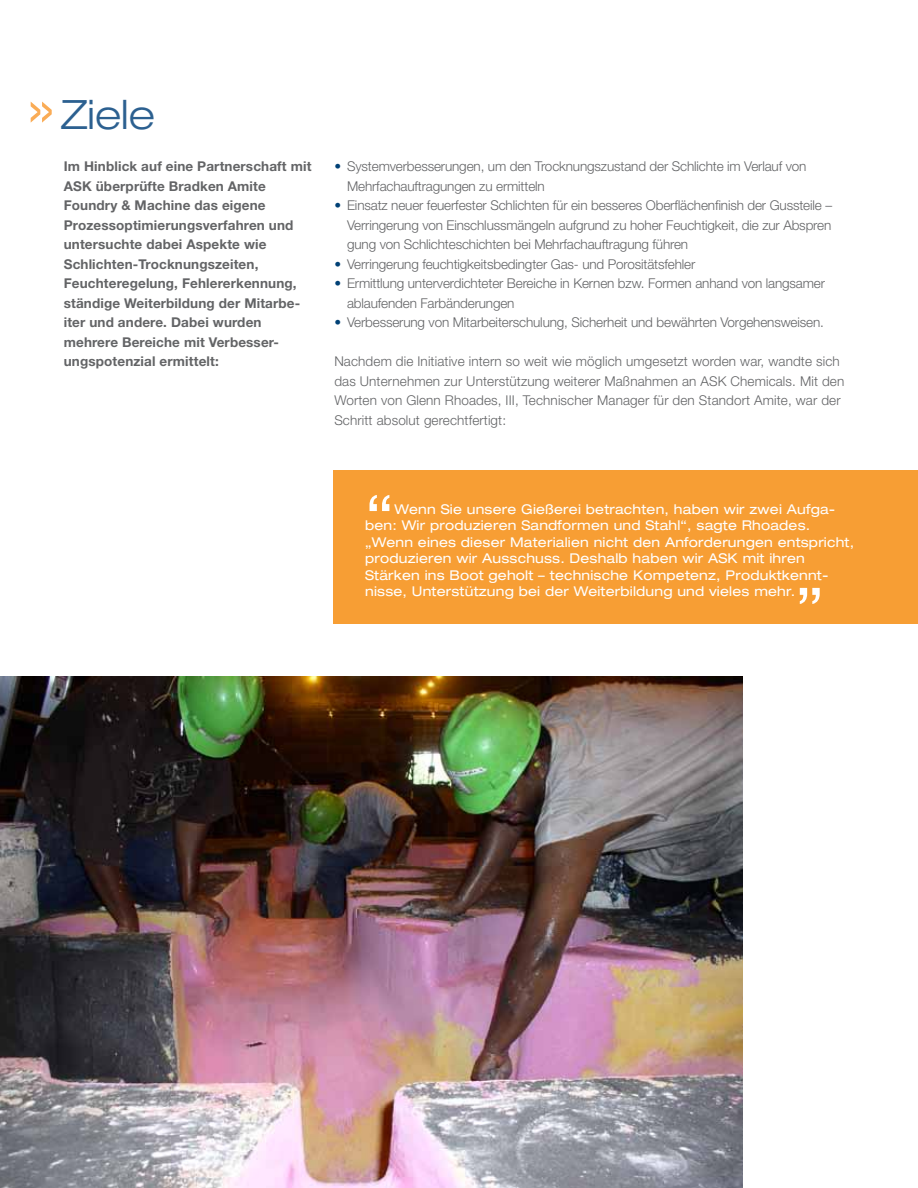
<style>
.page{position:relative;width:918px;height:1188px;background:#fff}
.page>*{position:absolute;margin:0;border:0;box-sizing:border-box;transform-origin:0 0}
.t1{font:expanded 60px "Helvetica Neue LT Pro";color:#fff}
.t2{font:300 expanded 40.5px "Helvetica Neue LT Pro";color:#2c6090}
.t3{font:300 13.5px/19.5px "Helvetica Neue LT Pro";letter-spacing:-.01em;color:#636466}
.t4{font:expanded 13.5px/16.5px "Helvetica Neue LT Pro";letter-spacing:.015em;color:#fff}
.t5{font:700 13.5px/19.5px "Helvetica Neue LT Pro";letter-spacing:.01em;color:#636466}
.t6{font:300 13.5px/19.5px "Helvetica Neue LT Pro";letter-spacing:.01em;color:#636466}
.s1{font-size:61.5px;color:#faac56}
.s2{color:#004176}
</style>
<div class="page">
<img style="left:0;top:676px;width:742px;height:512px">
<div style="left:333px;top:471px;width:585px;height:153px;background:#f79e34"></div>
<h2 class="t2" style="left:26px;top:90px;width:131px"><span class="s1">»</span>Ziele</h2>
<p class="t5" style="left:64px;top:156px;width:249px">Im Hinblick auf eine Partnerschaft mit<br>ASK überprüfte Bradken Amite<br>Foundry &amp; Machine das eigene<br>Prozessoptimierungsverfahren und untersuchte dabei Aspekte wie<br>Schlichten-Trocknungszeiten,<br>Feuchteregelung, Fehlererkennung, ständige Weiterbildung der Mitarbe&shy;iter und andere. Dabei wurden mehrere Bereiche mit Verbesser&shy;ungspotenzial ermittelt:</p>
<p class="t3" style="left:347px;top:156px;width:461px;text-indent:-13px"><span class="s2">•</span> Systemverbesserungen, um den Trocknungszustand der Schlichte im Verlauf von<br>Mehrfachauftragungen zu ermitteln</p>
<p class="t3" style="left:347px;top:195px;width:487px;text-align:justify;text-indent:-13px"><span class="s2">•</span> Einsatz neuer feuerfester Schlichten für ein besseres Oberflächenfinish der Gussteile – Verringerung von Einschlussmängeln aufgrund zu hoher Feuchtigkeit, die zur Abspren gung von Schlichteschichten bei Mehrfachauftragung führen</p>
<p class="t3" style="left:334px;top:254px;width:362px"><span class="s2">•</span> Verringerung feuchtigkeitsbedingter Gas- und Porositätsfehler</p>
<p class="t3" style="left:347px;top:273px;width:479px;text-indent:-13px"><span class="s2">•</span> Ermittlung unterverdichteter Bereiche in Kernen bzw. Formen anhand von langsamer ablaufenden Farbänderungen</p>
<p class="t3" style="left:334px;top:312px;width:491px"><span class="s2">•</span> Verbesserung von Mitarbeiterschulung, Sicherheit und bewährten Vorgehensweisen.</p>
<p class="t6" style="left:334px;top:351px;width:511px">Nachdem die Initiative intern so weit wie möglich umgesetzt worden war, wandte sich das Unternehmen zur Unterstützung weiterer Maßnahmen an ASK Chemicals. Mit den Worten von Glenn Rhoades, III, Technischer Manager für den Standort Amite, war der Schritt absolut gerechtfertigt:</p>
<h1 class="t1" style="left:365px;top:479px;width:30px">“</h1>
<p class="t4" style="left:365px;top:500px;width:491px;text-indent:29px">Wenn Sie unsere Gießerei betrachten, haben wir zwei Aufga&shy;ben: Wir produzieren Sandformen und Stahl“, sagte Rhoades. „Wenn eines dieser Materialien nicht den Anforderungen entspricht, produzieren wir Ausschuss. Deshalb haben wir ASK mit ihren Stärken ins Boot geholt – technische Kompetenz, Produktkennt&shy;nisse, Unterstützung bei der Weiterbildung und vieles mehr.</p>
<h1 class="t1" style="left:795px;top:572px;width:30px">”</h1>
</div>
